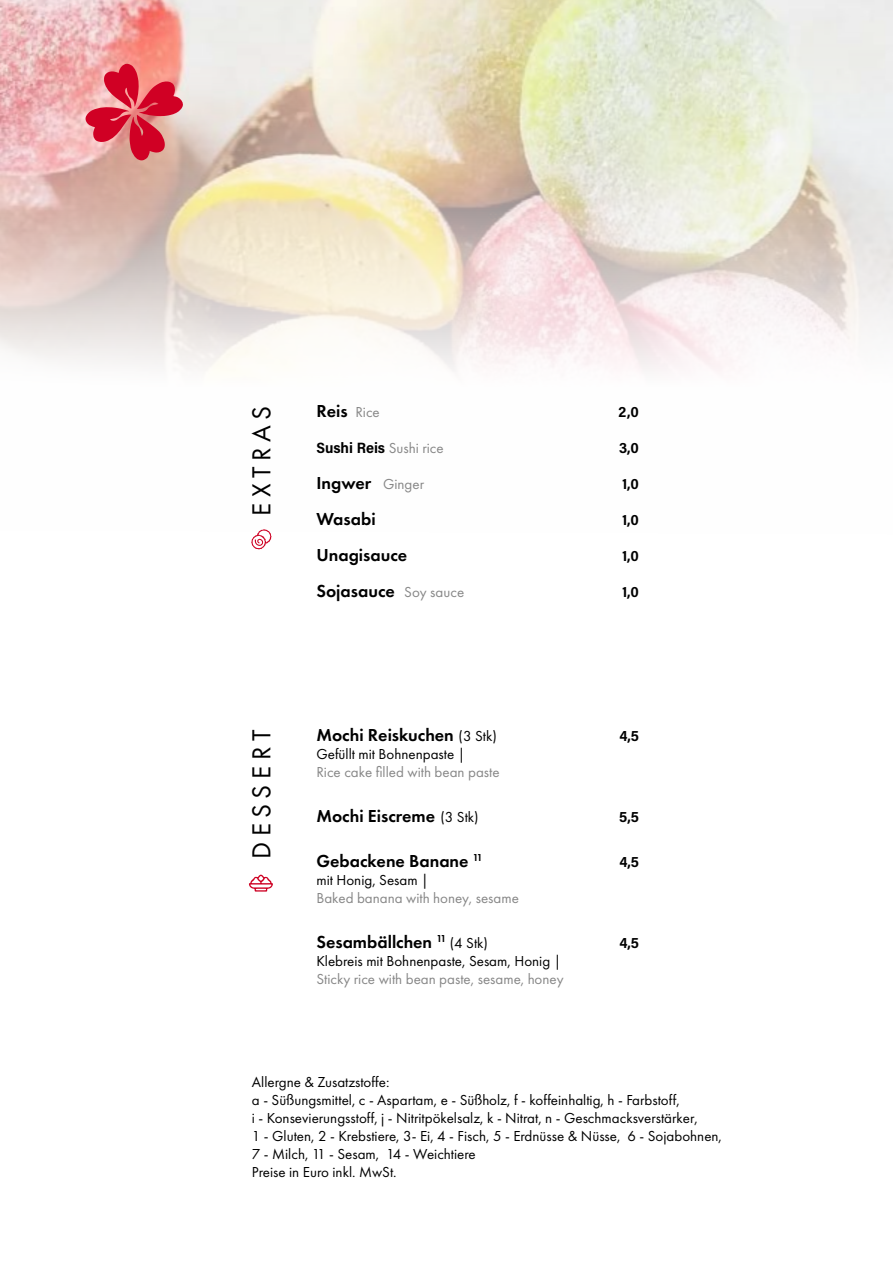
<style>
.page{position:relative;width:893px;height:1263px;background:#fff}
.page>*{position:absolute;margin:0;border:0;box-sizing:border-box;transform-origin:0 0}
.t1{font:27px "Futura PT";letter-spacing:.21em;color:#000}
.t2{font:600 18px "Futura PT";color:#000}
.t3{font:15px/18px "Futura PT";color:#000}
.t4{font:15px "Futura PT";color:#878787}
.t5{font:700 15px "Acumin Pro Semi Cond";letter-spacing:-.005em;color:#000}
.s1{font-weight:400;font-size:15px;color:#878787}
.s2{font-family:"Futura PT";font-weight:400;color:#878787}
.s3{font-weight:400;font-size:15px}
</style>
<div class="page">
<img style="left:0;top:0;width:893px;height:371px">
<svg style="left:85px;top:64px;width:99px;height:97px;background:#e0656f"></svg>
<svg style="left:249px;top:874px;width:24px;height:18px"></svg>
<svg style="left:251px;top:529px;width:21px;height:21px"></svg>
<h1 class="t1" style="left:246px;top:516px;width:112px;rotate:-90deg">EXTRAS</h1>
<p class="t2" style="left:316px;top:400px;width:65px">Reis <span class="s1">Rice</span></p>
<p class="t5" style="left:619px;top:401px;width:22px">2,0</p>
<p class="t5" style="left:316px;top:437px;width:129px">Sushi Reis <span class="s2">Sushi rice</span></p>
<p class="t5" style="left:619px;top:437px;width:21px">3,0</p>
<p class="t2" style="left:316px;top:472px;width:109px">Ingwer <span class="s1">Ginger</span></p>
<p class="t5" style="left:622px;top:473px;width:18px">1,0</p>
<p class="t2" style="left:316px;top:508px;width:61px">Wasabi</p>
<p class="t5" style="left:622px;top:509px;width:18px">1,0</p>
<p class="t2" style="left:316px;top:544px;width:92px">Unagisauce</p>
<p class="t5" style="left:622px;top:545px;width:18px">1,0</p>
<p class="t2" style="left:316px;top:580px;width:149px">Sojasauce <span class="s1">Soy sauce</span></p>
<p class="t5" style="left:622px;top:581px;width:18px">1,0</p>
<h1 class="t1" style="left:246px;top:859px;width:131px;rotate:-90deg">DESSERT</h1>
<p class="t2" style="left:316px;top:723px;width:182px">Mochi Reiskuchen <span class="s3">(3 Stk)</span></p>
<p class="t5" style="left:619px;top:725px;width:21px">4,5</p>
<p class="t3" style="left:316px;top:744px;width:150px">Gefüllt mit Bohnenpaste |</p>
<p class="t4" style="left:316px;top:763px;width:185px">Rice cake filled with bean paste</p>
<p class="t2" style="left:316px;top:804px;width:164px">Mochi Eiscreme <span class="s3">(3 Stk)</span></p>
<p class="t5" style="left:619px;top:806px;width:21px">5,5</p>
<p class="t2" style="left:316px;top:849px;width:168px">Gebackene Banane <sup>11</sup></p>
<p class="t5" style="left:619px;top:851px;width:21px">4,5</p>
<p class="t3" style="left:316px;top:870px;width:114px">mit Honig, Sesam |</p>
<p class="t4" style="left:316px;top:889px;width:204px">Baked banana with honey, sesame</p>
<p class="t2" style="left:316px;top:930px;width:173px">Sesambällchen <sup>11</sup> <span class="s3">(4 Stk)</span></p>
<p class="t5" style="left:619px;top:932px;width:21px">4,5</p>
<p class="t3" style="left:316px;top:951px;width:246px">Klebreis mit Bohnenpaste, Sesam, Honig |</p>
<p class="t4" style="left:316px;top:970px;width:249px">Sticky rice with bean paste, sesame, honey</p>
<p class="t3" style="left:252px;top:1073px;width:472px">Allergne &amp; Zusatzstoffe:<br>a - Süßungsmittel, c - Aspartam, e - Süßholz, f - koffeinhaltig, h - Farbstoff,<br>i - Konsevierungsstoff, j - Nitritpökelsalz, k - Nitrat, n - Geschmacksverstärker,<br>1 - Gluten, 2 - Krebstiere, 3- Ei, 4 - Fisch, 5 - Erdnüsse &amp; Nüsse, 6 - Sojabohnen, 7 - Milch, 11 - Sesam, 14 - Weichtiere<br>Preise in Euro inkl. MwSt.</p>
</div>
